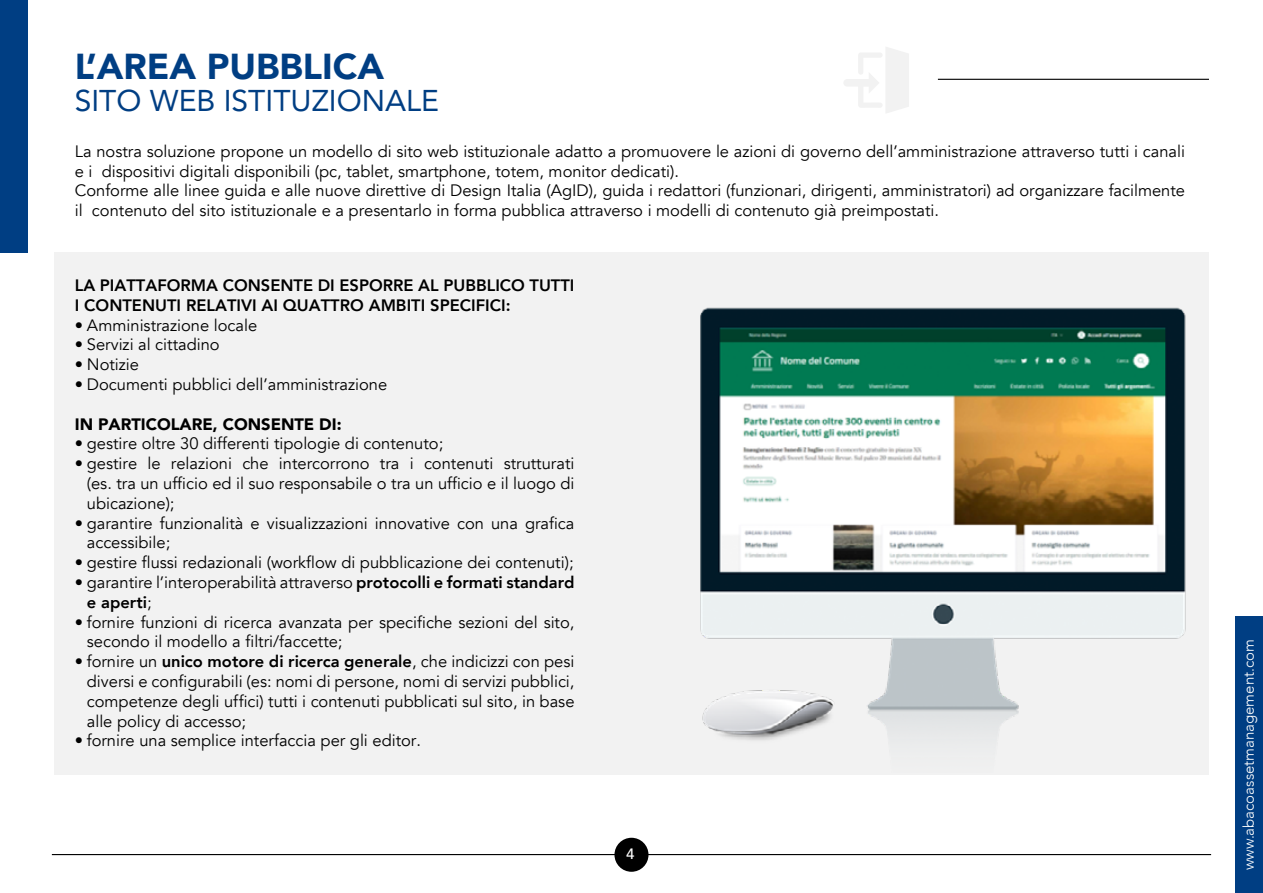
<style>
.page{position:relative;width:1263px;height:893px;background:#fff}
.page>*{position:absolute;margin:0;border:0;box-sizing:border-box;transform-origin:0 0}
.t1{font:900 36px "Avenir";color:#003e83}
.t2{font:30px "Avenir";color:#003e83}
.t3{font:16.5px/19.8px "Avenir";color:#000}
.t4{font:800 16.5px/19.8px "Avenir";color:#000}
.t5{font:900 16.5px "Avenir";color:#000}
.t6{font:300 15px "Avenir";color:#fff}
.t7{font:500 15px "Avenir";color:#fff}
.s1{font-weight:800}
</style>
<div class="page">
<div style="left:614px;top:838px;width:34px;height:34px;background:#000;border-radius:50%"></div>
<hr style="left:52px;top:854px;width:1159px;height:1px;background:#000">
<hr style="left:938px;top:79px;width:271px;height:1px;background:#000">
<div style="left:54px;top:252px;width:1155px;height:522px;background:#f2f2f2"></div>
<img style="left:700px;top:307px;width:552px;height:465px">
<div style="left:0;top:0;width:27px;height:253px;background:#003e83"></div>
<div style="left:1236px;top:617px;width:27px;height:276px;background:#003e83"></div>
<svg style="left:844px;top:47px;width:65px;height:66px"></svg>
<h1 class="t1" style="left:75px;top:36px;width:311px">L’AREA PUBBLICA</h1>
<h2 class="t2" style="left:75px;top:76px;width:366px">SITO WEB ISTITUZIONALE</h2>
<p class="t3" style="left:75px;top:142px;width:1112px">La nostra soluzione propone un modello di sito web istituzionale adatto a promuovere le azioni di governo dell’amministrazione attraverso tutti i canali e i dispositivi digitali disponibili (pc, tablet, smartphone, totem, monitor dedicati).<br>Conforme alle linee guida e alle nuove direttive di Design Italia (AgID), guida i redattori (funzionari, dirigenti, amministratori) ad organizzare facilmente il contenuto del sito istituzionale e a presentarlo in forma pubblica attraverso i modelli di contenuto già preimpostati.</p>
<p class="t4" style="left:75px;top:275px;width:501px">LA PIATTAFORMA CONSENTE DI ESPORRE AL PUBBLICO TUTTI<br>I CONTENUTI RELATIVI AI QUATTRO AMBITI SPECIFICI:</p>
<p class="t3" style="left:75px;top:315px;width:184px">• Amministrazione locale</p>
<p class="t3" style="left:75px;top:335px;width:146px">• Servizi al cittadino</p>
<p class="t3" style="left:75px;top:355px;width:66px">• Notizie</p>
<p class="t3" style="left:75px;top:375px;width:314px">• Documenti pubblici dell’amministrazione</p>
<p class="t5" style="left:75px;top:410px;width:268px">IN PARTICOLARE, CONSENTE DI:</p>
<p class="t3" style="left:75px;top:434px;width:370px">• gestire oltre 30 differenti tipologie di contenuto;</p>
<p class="t3" style="left:87px;top:454px;width:489px;text-align:justify;text-indent:-12px">• gestire le relazioni che intercorrono tra i contenuti strutturati (es. tra un ufficio ed il suo responsabile o tra un ufficio e il luogo di ubicazione);</p>
<p class="t3" style="left:87px;top:513px;width:489px;text-indent:-12px">• garantire funzionalità e visualizzazioni innovative con una grafica accessibile;</p>
<p class="t3" style="left:75px;top:553px;width:500px">• gestire fl ussi redazionali (workflow di pubblicazione dei contenuti);</p>
<p class="t3" style="left:87px;top:573px;width:489px;text-indent:-12px">• garantire l’interoperabilità attraverso <span class="s1">protocolli e formati standard e aperti</span>;</p>
<p class="t3" style="left:87px;top:612px;width:489px;text-indent:-12px">• fornire funzioni di ricerca avanzata per specifiche sezioni del sito, secondo il modello a filtri/faccette;</p>
<p class="t3" style="left:87px;top:652px;width:489px;text-align:justify;text-indent:-12px">• fornire un <span class="s1">unico motore di ricerca generale</span>, che indicizzi con pesi diversi e configurabili (es: nomi di persone, nomi di servizi pubblici, competenze degli uffici) tutti i contenuti pubblicati sul sito, in base alle policy di accesso;</p>
<p class="t3" style="left:75px;top:731px;width:348px">• fornire una semplice interfaccia per gli editor.</p>
<p class="t7" style="left:626px;top:841px;width:10px">4</p>
<p class="t6" style="left:1240px;top:870px;width:232px;rotate:-90deg">www.abacoassetmanagement.com</p>
</div>
